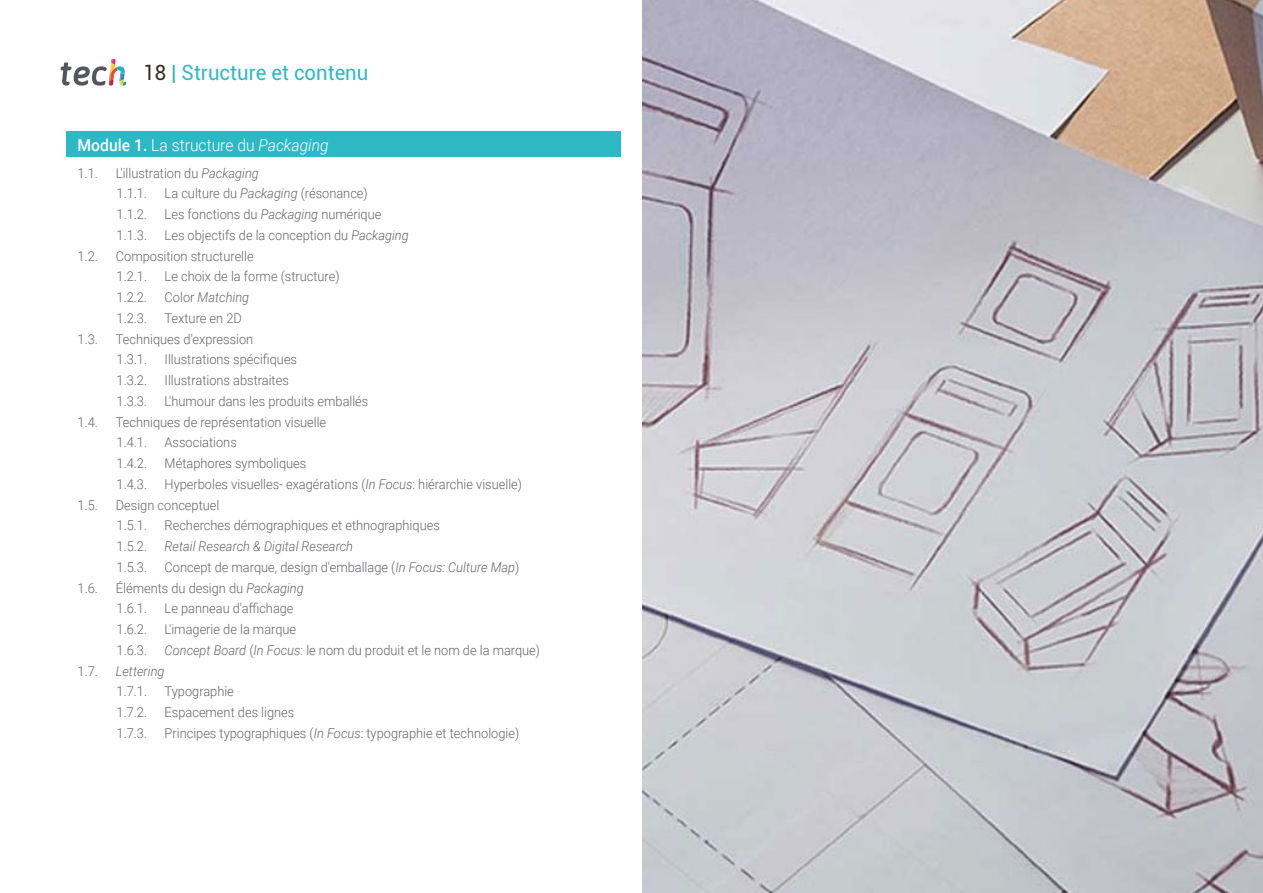
<style>
.page{position:relative;width:1263px;height:893px;background:#fff}
.page>*{position:absolute;margin:0;border:0;box-sizing:border-box;transform-origin:0 0}
.t1{font:21px "Roboto";color:#2db8c5}
.t2{font:300 16.5px "Roboto";color:#fff;scale:.95 1}
.t3{font:300 13.5px/20.7px "Roboto";color:#61646a;scale:.95 1}
.t4{font:italic 300 13.5px "Roboto";color:#61646a;scale:.95 1}
.s1{color:#312e20}
.s2{font-weight:500}
.s3{font-style:italic}
.s4{font-style:normal}
</style>
<div class="page">
<div style="left:67px;top:132px;width:554px;height:25px;background:#2db8c5"></div>
<svg style="left:61px;top:59px;width:65px;height:27px"></svg>
<img style="left:642px;top:0;width:621px;height:893px">
<h1 class="t1" style="left:144px;top:57px;width:226px"><span class="s1">18</span> | Structure et contenu</h1>
<p class="t2" style="left:78px;top:133px;width:266px"><span class="s2">Module 1.</span> La structure du <span class="s3">Packaging</span></p>
<p class="t3" style="left:78px;top:162px;width:23px">1.1.</p>
<p class="t3" style="left:116px;top:162px;width:152px">L'illustration du <span class="s3">Packaging<br></span>1.1.1.</p>
<p class="t3" style="left:165px;top:183px;width:215px">La culture du <span class="s3">Packaging</span> (résonance)</p>
<p class="t3" style="left:117px;top:204px;width:34px">1.1.2.</p>
<p class="t3" style="left:165px;top:204px;width:230px">Les fonctions du <span class="s3">Packaging</span> numérique</p>
<p class="t3" style="left:117px;top:224px;width:34px">1.1.3.</p>
<p class="t3" style="left:165px;top:224px;width:259px">Les objectifs de la conception du <span class="s3">Packaging</span></p>
<p class="t3" style="left:78px;top:245px;width:23px">1.2.</p>
<p class="t3" style="left:116px;top:245px;width:147px">Composition structurelle<br>1.2.1.</p>
<p class="t3" style="left:165px;top:266px;width:186px">Le choix de la forme (structure)</p>
<p class="t3" style="left:117px;top:287px;width:34px">1.2.2.</p>
<p class="t4" style="left:165px;top:288px;width:91px"><span class="s4">Color</span> Matching</p>
<p class="t3" style="left:117px;top:307px;width:34px">1.2.3.</p>
<p class="t3" style="left:165px;top:307px;width:83px">Texture en 2D</p>
<p class="t3" style="left:78px;top:328px;width:23px">1.3.</p>
<p class="t3" style="left:116px;top:328px;width:146px">Techniques d'expression<br>1.3.1.</p>
<p class="t3" style="left:165px;top:349px;width:141px">Illustrations spécifiques</p>
<p class="t3" style="left:117px;top:370px;width:34px">1.3.2.</p>
<p class="t3" style="left:165px;top:370px;width:132px">Illustrations abstraites</p>
<p class="t3" style="left:117px;top:390px;width:34px">1.3.3.</p>
<p class="t3" style="left:165px;top:390px;width:216px">L'humour dans les produits emballés</p>
<p class="t3" style="left:78px;top:411px;width:23px">1.4.</p>
<p class="t3" style="left:116px;top:411px;width:223px">Techniques de représentation visuelle<br>1.4.1.</p>
<p class="t3" style="left:165px;top:432px;width:78px">Associations</p>
<p class="t3" style="left:117px;top:453px;width:34px">1.4.2.</p>
<p class="t3" style="left:165px;top:453px;width:151px">Métaphores symboliques</p>
<p class="t3" style="left:117px;top:473px;width:34px">1.4.3.</p>
<p class="t3" style="left:165px;top:473px;width:378px">Hyperboles visuelles- exagérations (<span class="s3">In Focus</span>: hiérarchie visuelle)</p>
<p class="t3" style="left:78px;top:494px;width:23px">1.5.</p>
<p class="t3" style="left:116px;top:494px;width:110px">Design conceptuel<br>1.5.1.</p>
<p class="t3" style="left:165px;top:515px;width:291px">Recherches démographiques et ethnographiques</p>
<p class="t3" style="left:117px;top:536px;width:34px">1.5.2.</p>
<p class="t4" style="left:165px;top:537px;width:200px">Retail Research &amp; Digital Research</p>
<p class="t3" style="left:117px;top:556px;width:34px">1.5.3.</p>
<p class="t3" style="left:165px;top:556px;width:375px">Concept de marque, design d'emballage (<span class="s3">In Focus: Culture Map</span>)</p>
<p class="t3" style="left:78px;top:577px;width:23px">1.6.</p>
<p class="t3" style="left:116px;top:577px;width:199px">Éléments du design du <span class="s3">Packaging<br></span>1.6.1.</p>
<p class="t3" style="left:165px;top:598px;width:137px">Le panneau d'affichage</p>
<p class="t3" style="left:117px;top:619px;width:34px">1.6.2.</p>
<p class="t3" style="left:165px;top:619px;width:140px">L'imagerie de la marque</p>
<p class="t3" style="left:117px;top:639px;width:34px">1.6.3.</p>
<p class="t3" style="left:165px;top:639px;width:397px"><span class="s3">Concept Board</span> (<span class="s3">In Focus</span>: le nom du produit et le nom de la marque)</p>
<p class="t3" style="left:78px;top:660px;width:23px">1.7.</p>
<p class="t4" style="left:116px;top:661px;width:53px">Lettering</p>
<p class="t3" style="left:117px;top:681px;width:34px">1.7.1.</p>
<p class="t3" style="left:165px;top:681px;width:74px">Typographie</p>
<p class="t3" style="left:117px;top:702px;width:34px">1.7.2.</p>
<p class="t3" style="left:165px;top:702px;width:138px">Espacement des lignes</p>
<p class="t3" style="left:117px;top:722px;width:34px">1.7.3.</p>
<p class="t3" style="left:165px;top:722px;width:375px">Principes typographiques (<span class="s3">In Focus</span>: typographie et technologie)</p>
</div>
